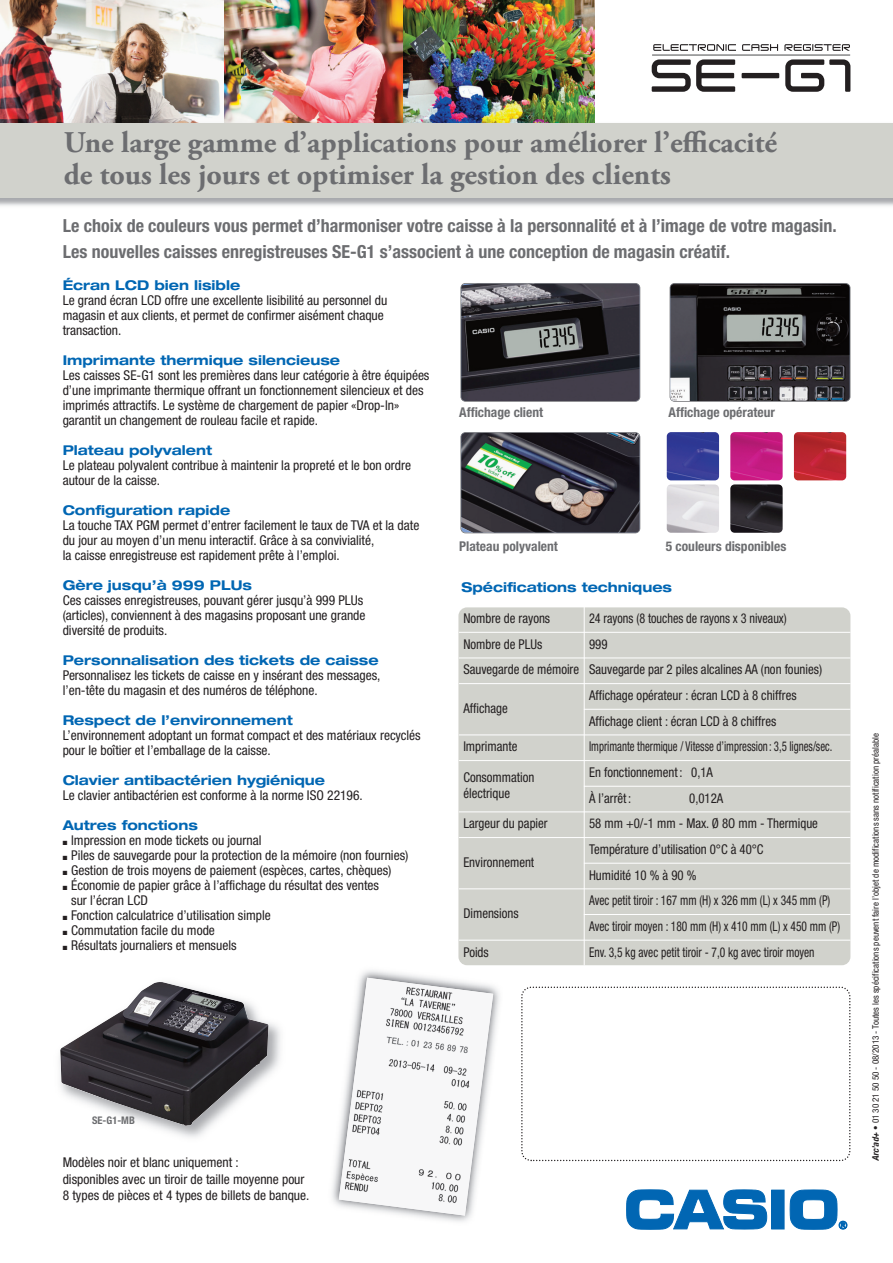
<style>
.page{position:relative;width:893px;height:1263px;background:#fff}
.page>*{position:absolute;margin:0;border:0;box-sizing:border-box;transform-origin:0 0}
.t1{font:700 30px/31.5px "Adobe Garamond Pro";color:#6c6d70}
.t2{font:700 condensed 18px/25.7px "Helvetica Neue";color:#6c6d70}
.t3{font:condensed 13.5px/15px "Helvetica Neue";color:#231f20}
.t4{font:condensed 13.5px/25.7px "Helvetica Neue";color:#231f20;scale:.95 1}
.t5{font:700 expanded 13.5px "Helvetica Neue";color:#0166b3}
.t6{font:condensed 13.5px/25.7px "Helvetica Neue";color:#231f20;scale:.85 1}
.t7{font:700 condensed 13.5px "Helvetica Neue";color:#6c6d70}
.t8{font:condensed 13.5px "Helvetica Neue";color:#231f20;scale:.8 1}
.t9{font:condensed 13.5px "Helvetica Neue";color:#231f20;scale:.9 1}
.t10{font:700 condensed 10.5px "Helvetica Neue";color:#6c6d70}
.t11{font:condensed 9px "Helvetica Neue";color:#231f20}
.s1{font-weight:700;font-style:italic}
</style>
<div class="page">
<img style="left:0;top:0;width:595px;height:119px">
<svg style="left:521px;top:986px;width:330px;height:176px"></svg>
<div style="left:772px;top:1190px;width:12px;height:39px;background:#0166b3"></div>
<svg style="left:627px;top:1190px;width:140px;height:39px"></svg>
<svg style="left:790px;top:1190px;width:57px;height:39px"></svg>
<hr style="left:652px;top:55px;width:198px;height:1px;background:#4b4c4d">
<svg style="left:653px;top:44px;width:83px;height:7px"></svg>
<svg style="left:742px;top:44px;width:36px;height:7px"></svg>
<svg style="left:784px;top:44px;width:66px;height:7px"></svg>
<svg style="left:652px;top:59px;width:83px;height:33px"></svg>
<div style="left:742px;top:73px;width:37px;height:5px;background:#231f20"></div>
<svg style="left:785px;top:59px;width:65px;height:33px"></svg>
<div style="left:458px;top:607px;width:392px;height:358px;background:#d1d2cc;border-radius:9px"></div>
<div style="left:460px;top:283px;width:180px;height:119px;border:2px solid #6c6d70;border-radius:5px"></div>
<img style="left:461px;top:284px;width:178px;height:117px">
<div style="left:460px;top:432px;width:180px;height:101px;border:2px solid #6c6d70;border-radius:5px"></div>
<img style="left:461px;top:433px;width:178px;height:100px">
<img style="left:670px;top:284px;width:180px;height:117px">
<hr style="left:584px;top:607px;width:1px;height:358px;background:#fff">
<hr style="left:459px;top:632px;width:391px;height:1px;background:#fff">
<hr style="left:459px;top:658px;width:391px;height:1px;background:#fff">
<hr style="left:459px;top:683px;width:391px;height:1px;background:#fff">
<hr style="left:584px;top:709px;width:266px;height:1px;background:#fff">
<hr style="left:459px;top:734px;width:391px;height:1px;background:#fff">
<hr style="left:459px;top:760px;width:391px;height:1px;background:#fff">
<hr style="left:584px;top:786px;width:266px;height:1px;background:#fff">
<hr style="left:459px;top:811px;width:391px;height:1px;background:#fff">
<hr style="left:459px;top:837px;width:391px;height:1px;background:#fff">
<hr style="left:584px;top:863px;width:266px;height:1px;background:#fff">
<hr style="left:459px;top:888px;width:391px;height:1px;background:#fff">
<hr style="left:584px;top:914px;width:266px;height:1px;background:#fff">
<hr style="left:459px;top:940px;width:391px;height:1px;background:#fff">
<img style="left:0;top:119px;width:404px;height:4px">
<img style="left:415px;top:119px;width:180px;height:4px">
<svg style="left:404px;top:119px;width:11px;height:4px"></svg>
<div style="left:0;top:123px;width:893px;height:75px;background:#d1d2cc"></div>
<img style="left:667px;top:432px;width:52px;height:48px;border-radius:4px">
<img style="left:730px;top:432px;width:53px;height:48px;border-radius:4px">
<img style="left:794px;top:432px;width:52px;height:48px;border-radius:4px">
<img style="left:667px;top:484px;width:52px;height:49px">
<img style="left:730px;top:484px;width:53px;height:49px">
<img style="left:332px;top:963px;width:176px;height:259px">
<img style="left:339px;top:978px;width:154px;height:237px">
<img style="left:59px;top:1022px;width:222px;height:116px">
<img style="left:60px;top:982px;width:208px;height:144px">
<h1 class="t1" style="left:64px;top:130px;width:715px">Une large gamme d’applications pour améliorer l’efficacité de tous les jours et optimiser la gestion des clients</h1>
<h2 class="t2" style="left:63px;top:213px;width:776px">Le choix de couleurs vous permet d’harmoniser votre caisse à la personnalité et à l’image de votre magasin.<br>Les nouvelles caisses enregistreuses SE-G1 s’associent à une conception de magasin créatif.</h2>
<p class="t5" style="left:63px;top:280px;width:179px">Écran LCD bien lisible</p>
<p class="t3" style="left:63px;top:294px;width:326px">Le grand écran LCD offre une excellente lisibilité au personnel du magasin et aux clients, et permet de confirmer aisément chaque transaction.</p>
<p class="t5" style="left:63px;top:355px;width:279px">Imprimante thermique silencieuse</p>
<p class="t3" style="left:63px;top:369px;width:368px">Les caisses SE-G1 sont les premières dans leur catégorie à être équipées d’une imprimante thermique offrant un fonctionnement silencieux et des imprimés attractifs. Le système de chargement de papier «Drop-ln» garantit un changement de rouleau facile et rapide.</p>
<p class="t5" style="left:63px;top:445px;width:151px">Plateau polyvalent</p>
<p class="t3" style="left:63px;top:459px;width:350px">Le plateau polyvalent contribue à maintenir la propreté et le bon ordre autour de la caisse.</p>
<p class="t5" style="left:63px;top:505px;width:169px">Configuration rapide</p>
<p class="t3" style="left:63px;top:519px;width:358px">La touche TAX PGM permet d’entrer facilement le taux de TVA et la date du jour au moyen d’un menu interactif. Grâce à sa convivialité,<br>la caisse enregistreuse est rapidement prête à l’emploi.</p>
<p class="t5" style="left:63px;top:580px;width:191px">Gère jusqu’à 999 PLUs</p>
<p class="t3" style="left:63px;top:594px;width:304px">Ces caisses enregistreuses, pouvant gérer jusqu’à 999 PLUs (articles), conviennent à des magasins proposant une grande diversité de produits.</p>
<p class="t5" style="left:63px;top:655px;width:317px">Personnalisation des tickets de caisse</p>
<p class="t3" style="left:63px;top:669px;width:319px">Personnalisez les tickets de caisse en y insérant des messages, l’en-tête du magasin et des numéros de téléphone.</p>
<p class="t5" style="left:63px;top:715px;width:231px">Respect de l’environnement</p>
<p class="t3" style="left:63px;top:729px;width:359px">L’environnement adoptant un format compact et des matériaux recyclés pour le boîtier et l’emballage de la caisse.</p>
<p class="t5" style="left:63px;top:775px;width:264px">Clavier antibactérien hygiénique</p>
<p class="t3" style="left:63px;top:789px;width:302px">Le clavier antibactérien est conforme à la norme ISO 22196.</p>
<p class="t5" style="left:63px;top:820px;width:137px">Autres fonctions</p>
<p class="t3" style="left:63px;top:834px;width:200px">■ lmpression en mode tickets ou journal</p>
<p class="t3" style="left:63px;top:849px;width:347px">■ Piles de sauvegarde pour la protection de la mémoire (non fournies)</p>
<p class="t3" style="left:63px;top:864px;width:330px">■ Gestion de trois moyens de paiement (espèces, cartes, chèques)</p>
<p class="t3" style="left:71px;top:879px;width:309px;text-indent:-9px">■ Économie de papier grâce à l’affichage du résultat des ventes sur l’écran LCD</p>
<p class="t3" style="left:63px;top:909px;width:210px">■ Fonction calculatrice d’utilisation simple</p>
<p class="t3" style="left:63px;top:924px;width:154px">■ Commutation facile du mode</p>
<p class="t3" style="left:63px;top:939px;width:175px">■ Résultats journaliers et mensuels</p>
<p class="t7" style="left:459px;top:404px;width:85px">Affichage client</p>
<p class="t7" style="left:669px;top:404px;width:108px">Affichage opérateur</p>
<p class="t7" style="left:459px;top:538px;width:100px">Plateau polyvalent</p>
<p class="t7" style="left:666px;top:538px;width:122px">5 couleurs disponibles</p>
<p class="t5" style="left:461px;top:582px;width:212px">Spécifications techniques</p>
<p class="t4" style="left:463px;top:607px;width:93px">Nombre de rayons</p>
<p class="t9" style="left:589px;top:613px;width:221px">24 rayons (8 touches de rayons x 3 niveaux)</p>
<p class="t4" style="left:463px;top:632px;width:85px">Nombre de PLUs</p>
<p class="t4" style="left:463px;top:632px;width:379px;text-indent:126px">999<br>Sauvegarde de mémoire Sauvegarde par 2 piles alcalines AA (non founies)</p>
<p class="t4" style="left:463px;top:696px;width:48px">Affichage</p>
<p class="t4" style="left:589px;top:684px;width:220px">Affichage opérateur : écran LCD à 8 chiffres<br>Affichage client : écran LCD à 8 chiffres</p>
<p class="t4" style="left:463px;top:735px;width:58px">Imprimante</p>
<p class="t8" style="left:589px;top:742px;width:306px">Imprimante thermique / Vitesse d’impression : 3,5 lignes/sec.</p>
<p class="t4" style="left:463px;top:770px;width:76px;line-height:16.2px">Consommation électrique</p>
<p class="t4" style="left:589px;top:760px;width:132px">En fonctionnement: 0,1A<br>À l’arrêt:</p>
<p class="t4" style="left:689px;top:786px;width:37px">0,012A</p>
<p class="t4" style="left:463px;top:812px;width:90px">Largeur du papier</p>
<p class="t4" style="left:589px;top:812px;width:242px">58 mm +0/-1 mm - Max. Ø 8O mm - Thermique</p>
<p class="t4" style="left:463px;top:850px;width:76px">Environnement</p>
<p class="t4" style="left:589px;top:837px;width:185px">Température d’utilisation 0°C à 40°C<br>Humidité 10 % à 90 %</p>
<p class="t4" style="left:463px;top:902px;width:60px">Dimensions</p>
<p class="t6" style="left:589px;top:889px;width:297px">Avec petit tiroir : 167 mm (H) x 326 mm (L) x 345 mm (P)<br>Avec tiroir moyen : 180 mm (H) x 410 mm (L) x 450 mm (P)</p>
<p class="t4" style="left:463px;top:940px;width:28px">Poids</p>
<p class="t6" style="left:589px;top:940px;width:267px">Env. 3,5 kg avec petit tiroir - 7,0 kg avec tiroir moyen</p>
<p class="t10" style="left:92px;top:1113px;width:44px">SE-G1-MB</p>
<p class="t3" style="left:63px;top:1156px;width:248px;line-height:16.2px">Modèles noir et blanc uniquement :<br>disponibles avec un tiroir de taille moyenne pour<br>8 types de pièces et 4 types de billets de banque.</p>
<p class="t11" style="left:872px;top:1161px;width:429px;rotate:-90deg"><span class="s1">Arc’ad+</span> • 01 30 21 50 50 - 08/2013 - Toutes les spécifications peuvent faire l’objet de modifications sans notification préalable</p>
</div>
